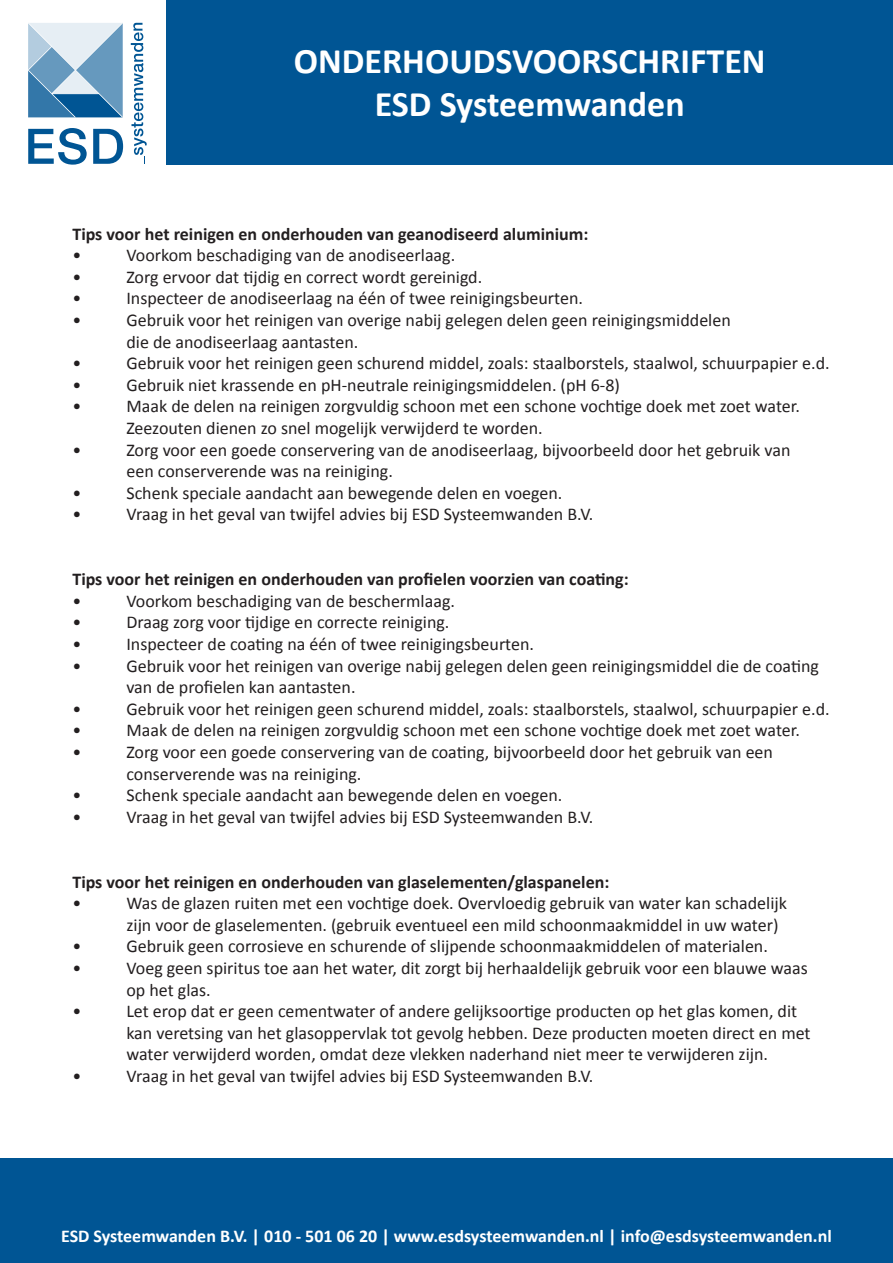
<style>
.page{position:relative;width:893px;height:1263px;background:#fff}
.page>*{position:absolute;margin:0;border:0;box-sizing:border-box;transform-origin:0 0}
.t1{font:700 36px/43.2px "Calibri";color:#fff;text-align:center}
.t2{font:18px/21.6px "Calibri";color:#231f20}
.t3{font:700 18px "Calibri";color:#231f20}
.t4{font:700 18px "Calibri";color:#fff}
</style>
<div class="page">
<div style="left:166px;top:0;width:727px;height:165px;background:#005594"></div>
<svg style="left:28px;top:128px;width:59px;height:37px"></svg>
<svg style="left:93px;top:129px;width:30px;height:35px"></svg>
<svg style="left:131px;top:23px;width:16px;height:141px"></svg>
<svg style="left:28px;top:23px;width:95px;height:94px;background:#84adcb"></svg>
<div style="left:0;top:1158px;width:893px;height:105px;background:#005594"></div>
<h1 class="t1" style="left:294px;top:38px;width:473px">ONDERHOUDSVOORSCHRIFTEN<br>ESD Systeemwanden</h1>
<p class="t3" style="left:72px;top:222px;width:518px">Tips voor het reinigen en onderhouden van geanodiseerd aluminium:</p>
<p class="t2" style="left:72px;top:243px;width:10px">•</p>
<p class="t2" style="left:126px;top:243px;width:330px">Voorkom beschadiging van de anodiseerlaag.</p>
<p class="t2" style="left:72px;top:265px;width:10px">•</p>
<p class="t2" style="left:126px;top:265px;width:357px">Zorg ervoor dat tijdig en correct wordt gereinigd.</p>
<p class="t2" style="left:72px;top:287px;width:10px">•</p>
<p class="t2" style="left:126px;top:287px;width:458px">Inspecteer de anodiseerlaag na één of twee reinigingsbeurten.</p>
<p class="t2" style="left:72px;top:308px;width:10px">•</p>
<p class="t2" style="left:126px;top:308px;width:606px">Gebruik voor het reinigen van overige nabij gelegen delen geen reinigingsmiddelen die de anodiseerlaag aantasten.</p>
<p class="t2" style="left:72px;top:351px;width:10px">•</p>
<p class="t2" style="left:126px;top:351px;width:705px">Gebruik voor het reinigen geen schurend middel, zoals: staalborstels, staalwol, schuurpapier e.d.</p>
<p class="t2" style="left:72px;top:373px;width:10px">•</p>
<p class="t2" style="left:126px;top:373px;width:495px">Gebruik niet krassende en pH-neutrale reinigingsmiddelen. (pH 6-8)</p>
<p class="t2" style="left:72px;top:395px;width:10px">•</p>
<p class="t2" style="left:126px;top:395px;width:675px">Maak de delen na reinigen zorgvuldig schoon met een schone vochtige doek met zoet water.<br>Zeezouten dienen zo snel mogelijk verwijderd te worden.</p>
<p class="t2" style="left:72px;top:438px;width:10px">•</p>
<p class="t2" style="left:126px;top:438px;width:666px">Zorg voor een goede conservering van de anodiseerlaag, bijvoorbeeld door het gebruik van een conserverende was na reiniging.</p>
<p class="t2" style="left:72px;top:481px;width:10px">•</p>
<p class="t2" style="left:126px;top:481px;width:437px">Schenk speciale aandacht aan bewegende delen en voegen.</p>
<p class="t2" style="left:72px;top:503px;width:10px">•</p>
<p class="t2" style="left:126px;top:503px;width:468px">Vraag in het geval van twijfel advies bij ESD Systeemwanden B.V.</p>
<p class="t3" style="left:72px;top:568px;width:558px">Tips voor het reinigen en onderhouden van profielen voorzien van coating:</p>
<p class="t2" style="left:72px;top:589px;width:10px">•</p>
<p class="t2" style="left:126px;top:589px;width:330px">Voorkom beschadiging van de beschermlaag.</p>
<p class="t2" style="left:72px;top:611px;width:10px">•</p>
<p class="t2" style="left:126px;top:611px;width:325px">Draag zorg voor tijdige en correcte reiniging.</p>
<p class="t2" style="left:72px;top:632px;width:10px">•</p>
<p class="t2" style="left:126px;top:632px;width:409px">Inspecteer de coating na één of twee reinigingsbeurten.</p>
<p class="t2" style="left:72px;top:654px;width:10px">•</p>
<p class="t2" style="left:126px;top:654px;width:694px">Gebruik voor het reinigen van overige nabij gelegen delen geen reinigingsmiddel die de coating van de profielen kan aantasten.</p>
<p class="t2" style="left:72px;top:697px;width:10px">•</p>
<p class="t2" style="left:126px;top:697px;width:705px">Gebruik voor het reinigen geen schurend middel, zoals: staalborstels, staalwol, schuurpapier e.d.</p>
<p class="t2" style="left:72px;top:719px;width:10px">•</p>
<p class="t2" style="left:126px;top:719px;width:675px">Maak de delen na reinigen zorgvuldig schoon met een schone vochtige doek met zoet water.</p>
<p class="t2" style="left:72px;top:740px;width:10px">•</p>
<p class="t2" style="left:126px;top:740px;width:648px">Zorg voor een goede conservering van de coating, bijvoorbeeld door het gebruik van een conserverende was na reiniging.</p>
<p class="t2" style="left:72px;top:783px;width:10px">•</p>
<p class="t2" style="left:126px;top:783px;width:437px">Schenk speciale aandacht aan bewegende delen en voegen.</p>
<p class="t2" style="left:72px;top:805px;width:10px">•</p>
<p class="t2" style="left:126px;top:805px;width:468px">Vraag in het geval van twijfel advies bij ESD Systeemwanden B.V.</p>
<p class="t3" style="left:72px;top:870px;width:538px">Tips voor het reinigen en onderhouden van glaselementen/glaspanelen:</p>
<p class="t2" style="left:72px;top:891px;width:10px">•</p>
<p class="t2" style="left:126px;top:891px;width:662px">Was de glazen ruiten met een vochtige doek. Overvloedig gebruik van water kan schadelijk zijn voor de glaselementen. (gebruik eventueel een mild schoonmaakmiddel in uw water)</p>
<p class="t2" style="left:72px;top:935px;width:10px">•</p>
<p class="t2" style="left:126px;top:935px;width:643px">Gebruik geen corrosieve en schurende of slijpende schoonmaakmiddelen of materialen.</p>
<p class="t2" style="left:72px;top:956px;width:10px">•</p>
<p class="t2" style="left:126px;top:956px;width:683px">Voeg geen spiritus toe aan het water, dit zorgt bij herhaaldelijk gebruik voor een blauwe waas op het glas.</p>
<p class="t2" style="left:72px;top:999px;width:10px">•</p>
<p class="t2" style="left:126px;top:999px;width:686px">Let erop dat er geen cementwater of andere gelijksoortige producten op het glas komen, dit kan veretsing van het glasoppervlak tot gevolg hebben. Deze producten moeten direct en met water verwijderd worden, omdat deze vlekken naderhand niet meer te verwijderen zijn.</p>
<p class="t2" style="left:72px;top:1064px;width:10px">•</p>
<p class="t2" style="left:126px;top:1064px;width:468px">Vraag in het geval van twijfel advies bij ESD Systeemwanden B.V.</p>
<p class="t4" style="left:61px;top:1225px;width:772px">ESD Systeemwanden B.V. | 010 - 501 06 20 | www.esdsysteemwanden.nl | info@esdsysteemwanden.nl</p>
</div>
